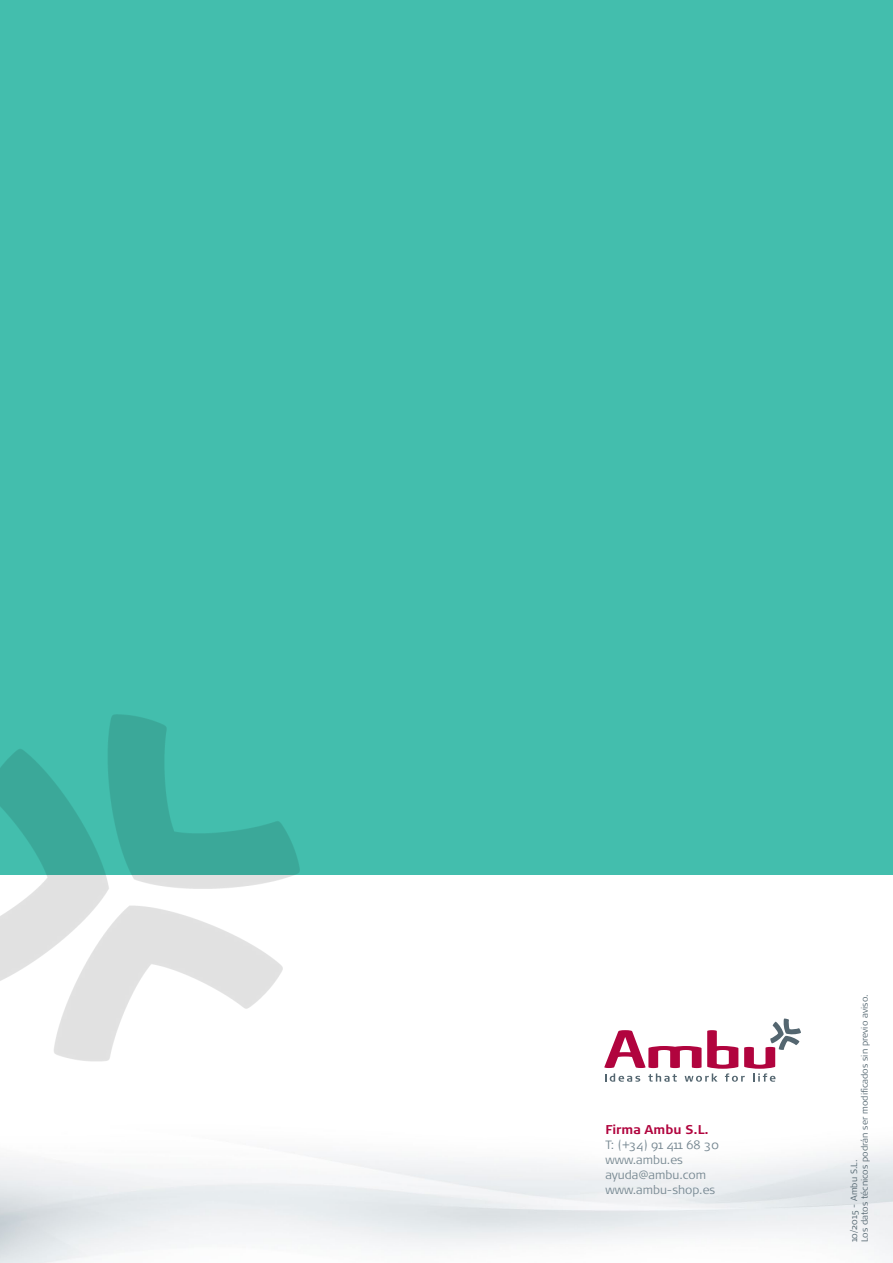
<style>
.page{position:relative;width:893px;height:1263px;background:#fff}
.page>*{position:absolute;margin:0;border:0;box-sizing:border-box;transform-origin:0 0}
.t1{font:700 12.75px "Signa OT";color:#b1043e}
.t2{font:300 12px/15px "Signa OT";color:#778892}
.t3{font:300 9px/10.8px "Signa OT";color:#546670}
</style>
<div class="page">
<svg style="left:604px;top:1018px;width:197px;height:64px"></svg>
<div style="left:0;top:0;width:893px;height:875px;background:#43bead"></div>
<img style="left:0;top:715px;width:299px;height:346px">
<h1 class="t1" style="left:605px;top:1122px;width:105px">Firma Ambu S.L.</h1>
<h2 class="t2" style="left:605px;top:1137px;width:115px">T: (+34) 91 411 68 30 www.ambu.es ayuda@ambu.com www.ambu-shop.es</h2>
<p class="t3" style="left:849px;top:1242px;width:249px;rotate:-90deg">10/2015 - Ambu S.L.<br>Los datos técnicos podrán ser modificados sin previo aviso.</p>
</div>
